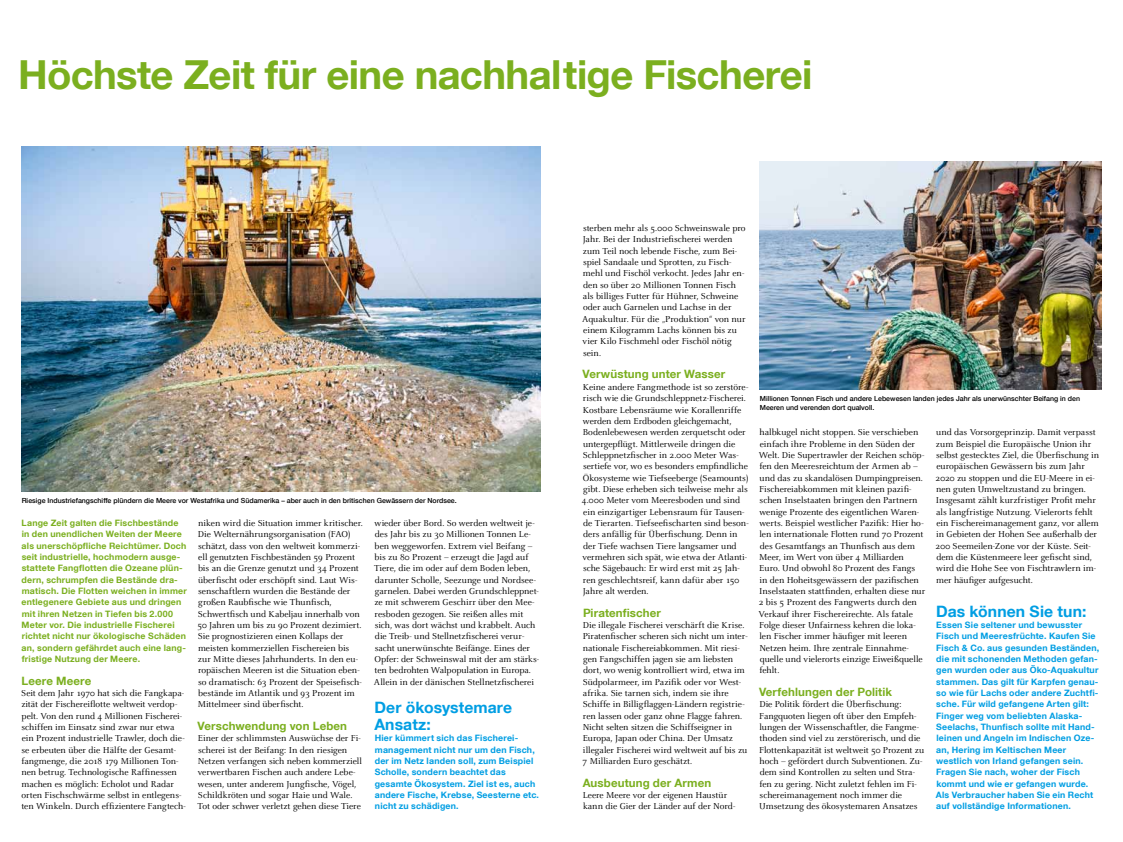
<style>
.page{position:relative;width:1123px;height:842px;background:#fff}
.page>*{position:absolute;margin:0;border:0;box-sizing:border-box;transform-origin:0 0}
.t1{font:700 40px "Helvetica Neue LT Com";letter-spacing:-.015em;color:#7baf1f}
.t2{font:700 15.7px/17px "Helvetica Neue LT Com";letter-spacing:.005em;color:#009ee3}
.t3{font:700 11.5px "Helvetica Neue LT Com";letter-spacing:.01em;color:#7baf1f}
.t4{font:9.5px/11.3px "Celeste";letter-spacing:-.005em;color:#000}
.t5{font:700 8.8px/11.3px "Helvetica Neue LT Com";letter-spacing:.02em;color:#009ee3}
.t6{font:700 8.8px/11.3px "Helvetica Neue LT Com";letter-spacing:.02em;color:#7baf1f}
.t7{font:500 7px/8.5px "Helvetica Neue LT Com";color:#000}
</style>
<div class="page">
<img style="left:21px;top:147px;width:519px;height:345px">
<img style="left:759px;top:162px;width:342px;height:228px">
<h1 class="t1" style="left:18px;top:50px;width:795px">Höchste Zeit für eine nachhaltige Fischerei</h1>
<p class="t7" style="left:22px;top:496px;width:436px">Riesige Industriefangschiffe plündern die Meere vor Westafrika und Südamerika – aber auch in den britischen Gewässern der Nordsee.</p>
<p class="t6" style="left:22px;top:517px;width:167px">Lange Zeit galten die Fischbestände in den unendlichen Weiten der Meere als unerschöpfliche Reichtümer. Doch seit industrielle, hochmodern ausge&shy;stattete Fangflotten die Ozeane plün&shy;dern, schrumpfen die Bestände dra&shy;matisch. Die Flotten weichen in immer entlegenere Gebiete aus und dringen mit ihren Netzen in Tiefen bis 2.000<br>Meter vor. Die industrielle Fischerei richtet nicht nur ökologische Schäden an, sondern gefährdet auch eine lang&shy;fristige Nutzung der Meere.</p>
<p class="t3" style="left:21px;top:673px;width:71px">Leere Meere</p>
<p class="t4" style="left:21px;top:688px;width:166px">Seit dem Jahr 1970 hat sich die Fangkapa&shy;zität der Fischereiflotte weltweit verdop&shy;pelt. Von den rund 4 Millionen Fischerei&shy;schiffen im Einsatz sind zwar nur etwa ein Prozent industrielle Trawler, doch die&shy;se erbeuten über die Hälfte der Gesamt&shy;fangmenge, die 2018 179 Millionen Ton&shy;nen betrug. Technologische Raffinessen machen es möglich: Echolot und Radar orten Fischschwärme selbst in entlegens&shy;ten Winkeln. Durch effizientere Fangtech-</p>
<p class="t4" style="left:197px;top:518px;width:167px">niken wird die Situation immer kritischer.<br>Die Welternährungsorganisation (FAO) schätzt, dass von den weltweit kommerzi&shy;ell genutzten Fischbeständen 59 Prozent bis an die Grenze genutzt und 34 Prozent überfischt oder erschöpft sind. Laut Wis&shy;senschaftlern wurden die Bestände der großen Raubfische wie Thunfisch, Schwertfisch und Kabeljau innerhalb von 50 Jahren um bis zu 90 Prozent dezimiert.<br>Sie prognostizieren einen Kollaps der meisten kommerziellen Fischereien bis zur Mitte dieses Jahrhunderts. In den eu&shy;ropäischen Meeren ist die Situation eben&shy;so dramatisch: 63 Prozent der Speisefisch&shy;bestände im Atlantik und 93 Prozent im Mittelmeer sind überfischt.</p>
<p class="t3" style="left:197px;top:719px;width:151px">Verschwendung von Leben</p>
<p class="t4" style="left:197px;top:733px;width:166px">Einer der schlimmsten Auswüchse der Fi&shy;scherei ist der Beifang: In den riesigen Netzen verfangen sich neben kommerziell verwertbaren Fischen auch andere Lebe&shy;wesen, unter anderem Jungfische, Vögel, Schildkröten und sogar Haie und Wale.<br>Tot oder schwer verletzt gehen diese Tiere</p>
<p class="t4" style="left:374px;top:518px;width:167px">wieder über Bord. So werden weltweit je&shy;des Jahr bis zu 30 Millionen Tonnen Le&shy;ben weggeworfen. Extrem viel Beifang – bis zu 80 Prozent – erzeugt die Jagd auf Tiere, die im oder auf dem Boden leben, darunter Scholle, Seezunge und Nordsee&shy;garnelen. Dabei werden Grundschleppnet&shy;ze mit schwerem Geschirr über den Mee&shy;resboden gezogen. Sie reißen alles mit sich, was dort wächst und krabbelt. Auch die Treib- und Stellnetzfischerei verur&shy;sacht unerwünschte Beifänge. Eines der Opfer: der Schweinswal mit der am stärks&shy;ten bedrohten Walpopulation in Europa.<br>Allein in der dänischen Stellnetzfischerei</p>
<h2 class="t2" style="left:374px;top:698px;width:139px">Der ökosystemare<br>Ansatz:</h2>
<p class="t5" style="left:375px;top:732px;width:166px">Hier kümmert sich das Fischerei&shy;management nicht nur um den Fisch, der im Netz landen soll, zum Beispiel<br>Scholle, sondern beachtet das gesamte Ökosystem. Ziel ist es, auch andere Fische, Krebse, Seesterne etc. nicht zu schädigen.</p>
<p class="t4" style="left:582px;top:223px;width:165px">sterben mehr als 5.000 Schweinswale pro Jahr. Bei der Industriefischerei werden zum Teil noch lebende Fische, zum Bei&shy;spiel Sandaale und Sprotten, zu Fisch&shy;mehl und Fischöl verkocht. Jedes Jahr en&shy;den so über 20 Millionen Tonnen Fisch als billiges Futter für Hühner, Schweine oder auch Garnelen und Lachse in der Aquakultur. Für die „Produktion“ von nur einem Kilogramm Lachs können bis zu vier Kilo Fischmehl oder Fischöl nötig sein.</p>
<p class="t3" style="left:582px;top:367px;width:144px">Verwüstung unter Wasser</p>
<p class="t4" style="left:582px;top:382px;width:168px">Keine andere Fangmethode ist so zerstöre&shy;risch wie die Grundschleppnetz-Fischerei.<br>Kostbare Lebensräume wie Korallenriffe werden dem Erdboden gleichgemacht, Bodenlebewesen werden zerquetscht oder untergepflügt. Mittlerweile dringen die Schleppnetzfischer in 2.000 Meter Was&shy;sertiefe vor, wo es besonders empfindliche Ökosysteme wie Tiefseeberge (Seamounts) gibt. Diese erheben sich teilweise mehr als 4.000 Meter vom Meeresboden und sind ein einzigartiger Lebensraum für Tausen&shy;de Tierarten. Tiefseefischarten sind beson&shy;ders anfällig für Überfischung. Denn in der Tiefe wachsen Tiere langsamer und vermehren sich spät, wie etwa der Atlanti&shy;sche Sägebauch: Er wird erst mit 25 Jah&shy;ren geschlechtsreif, kann dafür aber 150<br>Jahre alt werden.</p>
<p class="t3" style="left:583px;top:605px;width:80px">Piratenfischer</p>
<p class="t4" style="left:582px;top:620px;width:166px">Die illegale Fischerei verschärft die Krise.<br>Piratenfischer scheren sich nicht um inter&shy;nationale Fischereiabkommen. Mit riesi&shy;gen Fangschiffen jagen sie am liebsten dort, wo wenig kontrolliert wird, etwa im Südpolarmeer, im Pazifik oder vor West&shy;afrika. Sie tarnen sich, indem sie ihre Schiffe in Billigflaggen-Ländern registrie&shy;ren lassen oder ganz ohne Flagge fahren.<br>Nicht selten sitzen die Schiffseigner in Europa, Japan oder China. Der Umsatz illegaler Fischerei wird weltweit auf bis zu 7 Milliarden Euro geschätzt.</p>
<p class="t3" style="left:582px;top:775px;width:130px">Ausbeutung der Armen</p>
<p class="t4" style="left:582px;top:790px;width:154px">Leere Meere vor der eigenen Haustür kann die Gier der Länder auf der Nord-</p>
<p class="t7" style="left:760px;top:394px;width:322px">Millionen Tonnen Fisch und andere Lebewesen landen jedes Jahr als unerwünschter Beifang in den<br>Meeren und verenden dort qualvoll.</p>
<p class="t4" style="left:758px;top:427px;width:168px">halbkugel nicht stoppen. Sie verschieben einfach ihre Probleme in den Süden der Welt. Die Supertrawler der Reichen schöp&shy;fen den Meeresreichtum der Armen ab – und das zu skandalösen Dumpingpreisen.<br>Fischereiabkommen mit kleinen pazifi&shy;schen Inselstaaten bringen den Partnern wenige Prozente des eigentlichen Waren&shy;werts. Beispiel westlicher Pazifik: Hier ho&shy;len internationale Flotten rund 70 Prozent des Gesamtfangs an Thunfisch aus dem Meer, im Wert von über 4 Milliarden Euro. Und obwohl 80 Prozent des Fangs<br>in den Hoheitsgewässern der pazifischen Inselstaaten stattfinden, erhalten diese nur 2 bis 5 Prozent des Fangwerts durch den Verkauf ihrer Fischereirechte. Als fatale Folge dieser Unfairness kehren die loka&shy;len Fischer immer häufiger mit leeren Netzen heim. Ihre zentrale Einnahme&shy;quelle und vielerorts einzige Eiweißquelle fehlt.</p>
<p class="t3" style="left:759px;top:685px;width:135px">Verfehlungen der Politik</p>
<p class="t4" style="left:759px;top:699px;width:167px">Die Politik fördert die Überfischung:<br>Fangquoten liegen oft über den Empfeh&shy;lungen der Wissenschaftler, die Fangme&shy;thoden sind viel zu zerstörerisch, und die Flottenkapazität ist weltweit 50 Prozent zu hoch – gefördert durch Subventionen. Zu&shy;dem sind Kontrollen zu selten und Stra&shy;fen zu gering. Nicht zuletzt fehlen im Fi&shy;schereimanagement noch immer die Umsetzung des ökosystemaren Ansatzes</p>
<p class="t4" style="left:935px;top:427px;width:165px">und das Vorsorgeprinzip. Damit verpasst zum Beispiel die Europäische Union ihr selbst gestecktes Ziel, die Überfischung in europäischen Gewässern bis zum Jahr 2020 zu stoppen und die EU-Meere in ei&shy;nen guten Umweltzustand zu bringen.<br>Insgesamt zählt kurzfristiger Profit mehr als langfristige Nutzung. Vielerorts fehlt ein Fischereimanagement ganz, vor allem in Gebieten der Hohen See außerhalb der 200 Seemeilen-Zone vor der Küste. Seit&shy;dem die Küstenmeere leer gefischt sind, wird die Hohe See von Fischtrawlern im&shy;mer häufiger aufgesucht.</p>
<h2 class="t2" style="left:936px;top:602px;width:152px">Das können Sie tun:</h2>
<p class="t5" style="left:935px;top:619px;width:165px">Essen Sie seltener und bewusster Fisch und Meeresfrüchte. Kaufen Sie Fisch &amp; Co. aus gesunden Beständen, die mit schonenden Methoden gefan&shy;gen wurden oder aus Öko-Aquakultur stammen. Das gilt für Karpfen genau&shy;so wie für Lachs oder andere Zuchtfi&shy;sche. Für wild gefangene Arten gilt:<br>Finger weg vom beliebten Alaska-Seelachs, Thunfisch sollte mit Hand&shy;leinen und Angeln im Indischen Oze&shy;an, Hering im Keltischen Meer westlich von Irland gefangen sein.<br>Fragen Sie nach, woher der Fisch kommt und wie er gefangen wurde.<br>Als Verbraucher haben Sie ein Recht auf vollständige Informationen.</p>
</div>
